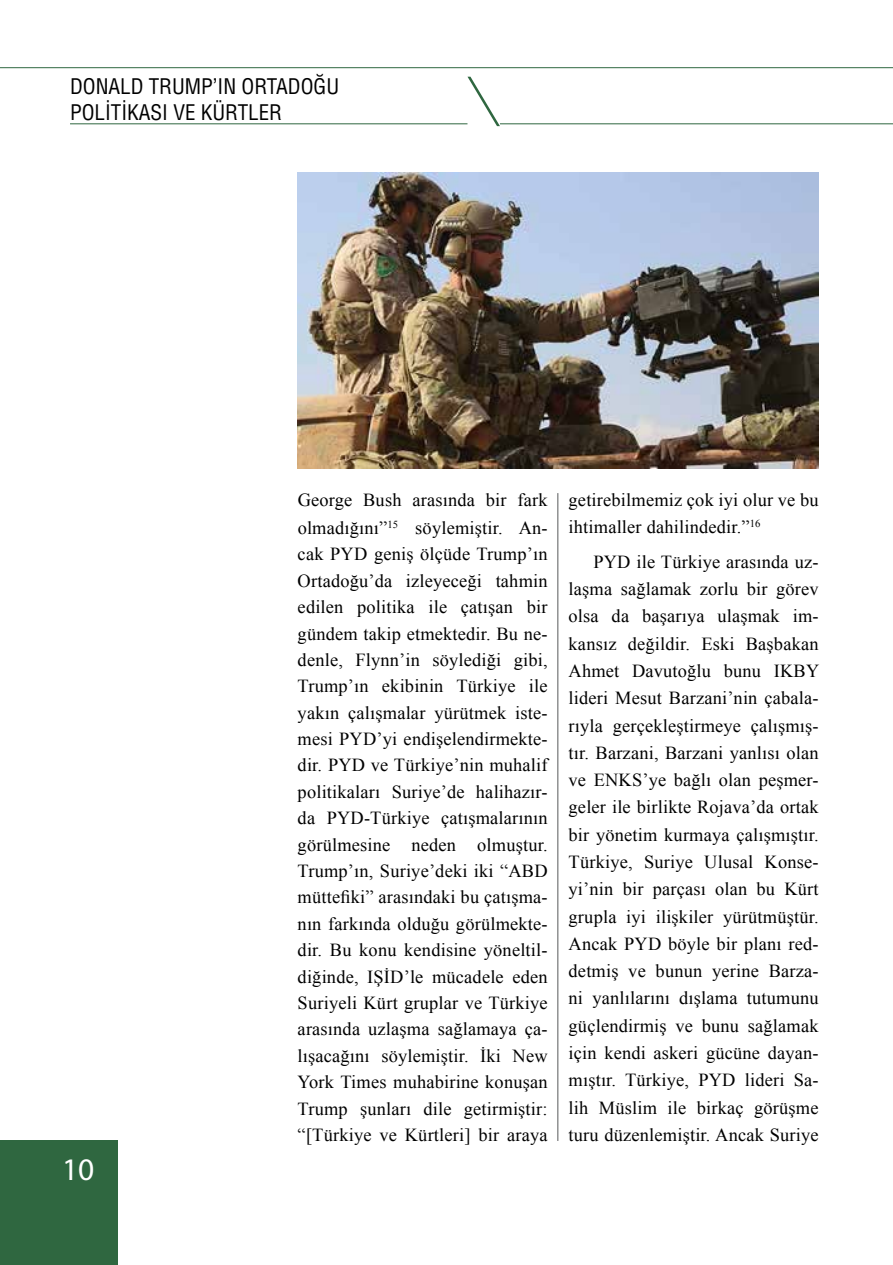
<style>
.page{position:relative;width:893px;height:1265px;background:#fff}
.page>*{position:absolute;margin:0;border:0;box-sizing:border-box;transform-origin:0 0}
.t1{font:31.5px "Myriad Pro";color:#fff}
.t2{font:condensed 21px/25.2px "Helvetica LT Std";color:#000}
.t3{font:18.38px/26.4px "Times New Roman";letter-spacing:.01em;color:#000}
</style>
<div class="page">
<hr style="left:500px;top:123px;width:393px;height:1px;background:#2f6740">
<hr style="left:0;top:67px;width:893px;height:1px;background:#2f6740">
<svg style="left:467px;top:77px;width:33px;height:49px"></svg>
<hr style="left:70px;top:123px;width:397px;height:1px;background:#2f6740">
<div style="left:0;top:1141px;width:117px;height:124px;background:#2f6740"></div>
<hr style="left:558px;top:493px;width:1px;height:648px;background:#58595b">
<img style="left:298px;top:173px;width:521px;height:295px">
<p class="t2" style="left:70px;top:74px;width:271px">DONALD TRUMP’IN ORTADOĞU<br>POLITIKASI VE KÜRTLER</p>
<h1 class="t1" style="left:62px;top:1150px;width:34px">10</h1>
<p class="t3" style="left:298px;top:485px;width:251px;line-height:28.2px">George Bush arasında bir fark olmadığını”<sup>15</sup> söylemiştir. An-</p>
<p class="t3" style="left:298px;top:541px;width:251px;text-align:justify">cak PYD geniş ölçüde Trump’ın Ortadoğu’da izleyeceği tahmin edilen politika ile çatışan bir gündem takip etmektedir. Bu ne&shy;denle, Flynn’in söylediği gibi, Trump’ın ekibinin Türkiye ile yakın çalışmalar yürütmek iste&shy;mesi PYD’yi endişelendirmekte&shy;dir. PYD ve Türkiye’nin muhalif politikaları Suriye’de halihazır&shy;da PYD-Türkiye çatışmalarının görülmesine neden olmuştur.<br>Trump’ın, Suriye’deki iki “ABD müttefiki” arasındaki bu çatışma&shy;nın farkında olduğu görülmekte&shy;dir. Bu konu kendisine yöneltil&shy;diğinde, IŞİD’le mücadele eden Suriyeli Kürt gruplar ve Türkiye arasında uzlaşma sağlamaya ça&shy;lışacağını söylemiştir. İki New York Times muhabirine konuşan Trump şunları dile getirmiştir: “[Türkiye ve Kürtleri] bir araya</p>
<p class="t3" style="left:569px;top:486px;width:251px;line-height:27.3px">getirebilmemiz çok iyi olur ve bu ihtimaller dahilindedir.”<sup>16</sup></p>
<p class="t3" style="left:569px;top:548px;width:252px;line-height:27.3px;text-align:justify;text-indent:25px">PYD ile Türkiye arasında uz&shy;laşma sağlamak zorlu bir görev olsa da başarıya ulaşmak im&shy;kansız değildir. Eski Başbakan Ahmet Davutoğlu bunu IKBY lideri Mesut Barzani’nin çabala&shy;rıyla gerçekleştirmeye çalışmış&shy;tır. Barzani, Barzani yanlısı olan ve ENKS’ye bağlı olan peşmer&shy;geler ile birlikte Rojava’da ortak bir yönetim kurmaya çalışmıştır.<br>Türkiye, Suriye Ulusal Konse&shy;yi’nin bir parçası olan bu Kürt grupla iyi ilişkiler yürütmüştür.<br>Ancak PYD böyle bir planı red&shy;detmiş ve bunun yerine Barza&shy;ni yanlılarını dışlama tutumunu güçlendirmiş ve bunu sağlamak için kendi askeri gücüne dayan&shy;mıştır. Türkiye, PYD lideri Sa&shy;lih Müslim ile birkaç görüşme turu düzenlemiştir. Ancak Suriye</p>
</div>
